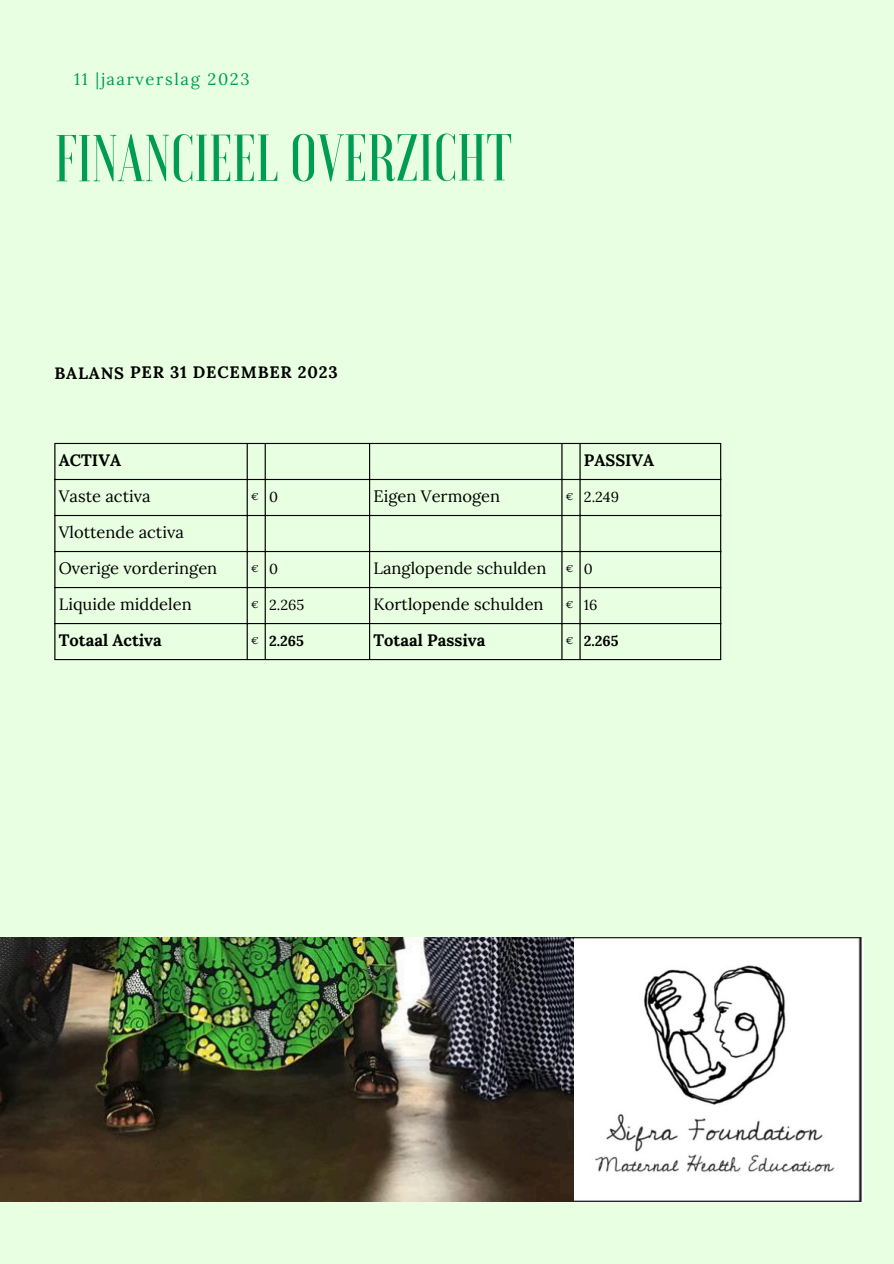
<style>
.page{position:relative;width:894px;height:1264px;background:#fff}
.page>*{position:absolute;margin:0;border:0;box-sizing:border-box;transform-origin:0 0}
.t1{font:500 66.15px "Voga";color:#009d51}
.t2{font:16.5px "Lora";color:#000}
.t3{font:700 16.5px "Lora";color:#000}
.t4{font:700 16.5px "Lora";letter-spacing:.045em;color:#000}
.t5{font:16.5px "Lora";letter-spacing:.095em;color:#009d51}
.t6{font:14.4px "Lora";color:#000}
.t7{font:700 14.4px "Lora";color:#000}
.t8{font:9.9px "Lora";color:#000}
</style>
<div class="page">
<div style="left:0;top:0;width:893px;height:1263px;background:#e9ffe2"></div>
<img style="left:573px;top:937px;width:290px;height:264px">
<img style="left:0;top:937px;width:573px;height:264px">
<hr style="left:54px;top:444px;width:1px;height:215px;background:#000">
<hr style="left:246px;top:444px;width:2px;height:215px;background:#000">
<hr style="left:264px;top:444px;width:2px;height:215px;background:#000">
<hr style="left:369px;top:444px;width:1px;height:215px;background:#000">
<hr style="left:561px;top:444px;width:1px;height:215px;background:#000">
<hr style="left:579px;top:444px;width:1px;height:215px;background:#000">
<hr style="left:720px;top:444px;width:1px;height:215px;background:#000">
<hr style="left:54px;top:443px;width:667px;height:1px;background:#000">
<hr style="left:54px;top:479px;width:667px;height:1px;background:#000">
<hr style="left:54px;top:515px;width:667px;height:1px;background:#000">
<hr style="left:54px;top:551px;width:667px;height:1px;background:#000">
<hr style="left:54px;top:587px;width:667px;height:1px;background:#000">
<hr style="left:54px;top:623px;width:667px;height:1px;background:#000">
<hr style="left:54px;top:659px;width:667px;height:1px;background:#000">
<p class="t5" style="left:74px;top:68px;width:177px">11 |jaarverslag 2023</p>
<p class="t1" style="left:55px;top:125px;width:459px">FINANCIEEL OVERZICHT</p>
<p class="t4" style="left:54px;top:362px;width:285px">BALANS PER 31 DECEMBER 2023</p>
<h1 class="t3" style="left:59px;top:450px;width:64px">ACTIVA</h1>
<p class="t3" style="left:583px;top:450px;width:72px">PASSIVA</p>
<p class="t2" style="left:59px;top:486px;width:93px">Vaste activa</p>
<p class="t8" style="left:251px;top:490px;width:9px">€</p>
<p class="t6" style="left:269px;top:488px;width:10px">0</p>
<p class="t2" style="left:373px;top:486px;width:128px">Eigen Vermogen</p>
<p class="t8" style="left:565px;top:490px;width:9px">€</p>
<p class="t6" style="left:583px;top:488px;width:37px">2.249</p>
<p class="t2" style="left:59px;top:522px;width:126px">Vlottende activa</p>
<p class="t2" style="left:59px;top:558px;width:160px">Overige vorderingen</p>
<p class="t8" style="left:251px;top:562px;width:9px">€</p>
<p class="t6" style="left:269px;top:560px;width:10px">0</p>
<p class="t2" style="left:373px;top:558px;width:174px">Langlopende schulden</p>
<p class="t8" style="left:565px;top:562px;width:9px">€</p>
<p class="t6" style="left:583px;top:560px;width:10px">0</p>
<p class="t2" style="left:59px;top:594px;width:134px">Liquide middelen</p>
<p class="t8" style="left:251px;top:598px;width:9px">€</p>
<p class="t6" style="left:269px;top:596px;width:37px">2.265</p>
<p class="t2" style="left:373px;top:594px;width:171px">Kortlopende schulden</p>
<p class="t8" style="left:565px;top:598px;width:9px">€</p>
<p class="t6" style="left:583px;top:596px;width:15px">16</p>
<p class="t3" style="left:59px;top:630px;width:104px">Totaal Activa</p>
<p class="t8" style="left:251px;top:634px;width:9px">€</p>
<p class="t7" style="left:269px;top:632px;width:36px">2.265</p>
<p class="t3" style="left:373px;top:630px;width:113px">Totaal Passiva</p>
<p class="t8" style="left:565px;top:634px;width:9px">€</p>
<p class="t7" style="left:583px;top:632px;width:36px">2.265</p>
</div>
